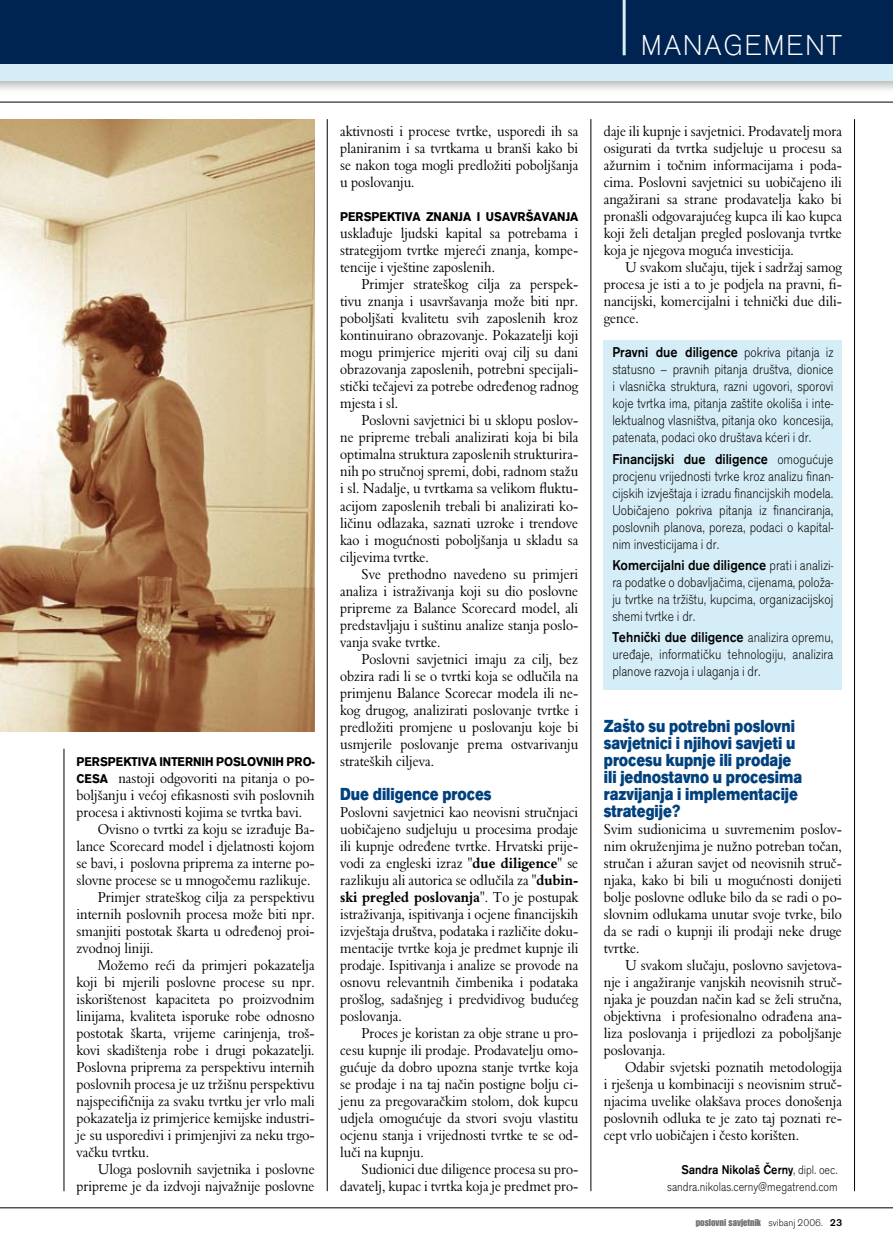
<style>
.page{position:relative;width:893px;height:1255px;background:#fff}
.page>*{position:absolute;margin:0;border:0;box-sizing:border-box;transform-origin:0 0}
.t1{font:300 30px "Accius";letter-spacing:.05em;color:#fff}
.t2{font:900 18.15px/17px "Accius";color:#00417e;scale:.82 1}
.t3{font:14.85px/17px "Aldine";color:#000;text-align:justify;scale:.91 1}
.t4{font:300 14.85px/17px "Accius";color:#000;text-align:justify;scale:.91 1}
.t5{font:700 13.2px "Accius Normal";color:#000;scale:.91 1}
.t6{font:300 13.2px/17px "Accius";color:#000;text-align:right;scale:.91 1}
.t7{font:9.75px "Impact";color:#707173}
.s1{font-family:"Accius Normal";font-weight:700;font-size:13.2px}
.s2{font-weight:700}
.s3{font-weight:500}
.s4{font-family:"Accius";font-weight:300;font-size:10.5px;color:#000}
.s5{font-family:"Accius";font-weight:500;font-size:10.5px;color:#000}
</style>
<div class="page">
<div style="left:604px;top:340px;width:238px;height:349px;background:#d5edf6"></div>
<div style="left:0;top:0;width:893px;height:96px;background:#000;opacity:.3"></div>
<div style="left:0;top:0;width:893px;height:81px;background:#d5edf6"></div>
<hr style="left:0;top:102px;width:893px;height:1px;background:#000">
<hr style="left:0;top:1207px;width:893px;height:1px;background:#000">
<div style="left:0;top:0;width:893px;height:64px;background:#002452"></div>
<hr style="left:64px;top:748px;width:1px;height:443px;background:#000">
<hr style="left:327px;top:119px;width:1px;height:1072px;background:#000">
<hr style="left:591px;top:119px;width:1px;height:1072px;background:#000">
<hr style="left:854px;top:119px;width:1px;height:1072px;background:#000">
<hr style="left:623px;top:0;width:3px;height:55px;background:#d5edf6">
<img style="left:0;top:119px;width:315px;height:612px">
<h1 class="t1" style="left:641px;top:29px;width:202px">MANAGEMENT</h1>
<p class="t5" style="left:77px;top:754px;width:263px">PERSPEKTIVA INTERNIH POSLOVNIH PRO-</p>
<p class="t3" style="left:77px;top:769px;width:263px"><span class="s1">CESA</span> nastoji odgovoriti na pitanja o po-</p>
<p class="t3" style="left:77px;top:786px;width:263px">boljšanju i većoj efikasnosti svih poslovnih</p>
<p class="t3" style="left:77px;top:803px;width:249px">procesa i aktivnosti kojima se tvrtka bavi.</p>
<p class="t3" style="left:98px;top:820px;width:240px">Ovisno o tvrtki za koju se izrađuje Ba-</p>
<p class="t3" style="left:77px;top:837px;width:263px">lance Scorecard model i djelatnosti kojom</p>
<p class="t3" style="left:77px;top:854px;width:263px">se bavi, i poslovna priprema za interne po-</p>
<p class="t3" style="left:77px;top:871px;width:258px">slovne procese se u mnogočemu razlikuje.</p>
<p class="t3" style="left:98px;top:888px;width:240px">Primjer strateškog cilja za perspektivu</p>
<p class="t3" style="left:77px;top:905px;width:263px">internih poslovnih procesa može biti npr.</p>
<p class="t3" style="left:77px;top:922px;width:263px">smanjiti postotak škarta u određenoj proi-</p>
<p class="t3" style="left:77px;top:939px;width:86px">zvodnoj liniji.</p>
<p class="t3" style="left:98px;top:956px;width:240px">Možemo reći da primjeri pokazatelja</p>
<p class="t3" style="left:77px;top:973px;width:263px">koji bi mjerili poslovne procese su npr.</p>
<p class="t3" style="left:77px;top:990px;width:263px">iskorištenost kapaciteta po proizvodnim</p>
<p class="t3" style="left:77px;top:1007px;width:263px">linijama, kvaliteta isporuke robe odnosno</p>
<p class="t3" style="left:77px;top:1024px;width:263px">postotak škarta, vrijeme carinjenja, troš-</p>
<p class="t3" style="left:77px;top:1041px;width:263px">kovi skadištenja robe i drugi pokazatelji.</p>
<p class="t3" style="left:77px;top:1058px;width:263px">Poslovna priprema za perspektivu internih</p>
<p class="t3" style="left:77px;top:1075px;width:263px">poslovnih procesa je uz tržišnu perspektivu</p>
<p class="t3" style="left:77px;top:1092px;width:263px">najspecifičnija za svaku tvrtku jer vrlo mali</p>
<p class="t3" style="left:77px;top:1109px;width:263px">pokazatelja iz primjerice kemijske industri-</p>
<p class="t3" style="left:77px;top:1126px;width:263px">je su usporedivi i primjenjivi za neku trgo-</p>
<p class="t3" style="left:77px;top:1143px;width:81px">vačku tvrtku.</p>
<p class="t3" style="left:98px;top:1160px;width:240px">Uloga poslovnih savjetnika i poslovne</p>
<p class="t3" style="left:77px;top:1177px;width:263px">pripreme je da izdvoji najvažnije poslovne</p>
<p class="t3" style="left:340px;top:122px;width:263px">aktivnosti i procese tvrtke, usporedi ih sa planiranim i sa tvrtkama u branši kako bi se nakon toga mogli predložiti poboljšanja u poslovanju.</p>
<p class="t5" style="left:340px;top:209px;width:263px">PERSPEKTIVA ZNANJA I USAVRŠAVANJA</p>
<p class="t3" style="left:340px;top:224px;width:263px">usklađuje ljudski kapital sa potrebama i strategijom tvrtke mjereći znanja, kompe&shy;tencije i vještine zaposlenih.</p>
<p class="t3" style="left:340px;top:275px;width:263px;text-indent:21px">Primjer strateškog cilja za perspek&shy;tivu znanja i usavršavanja može biti npr. poboljšati kvalitetu svih zaposlenih kroz kontinuirano obrazovanje. Pokazatelji koji mogu primjerice mjeriti ovaj cilj su dani obrazovanja zaposlenih, potrebni specijali&shy;stički tečajevi za potrebe određenog radnog mjesta i sl.</p>
<p class="t3" style="left:340px;top:412px;width:263px;text-indent:21px">Poslovni savjetnici bi u sklopu poslov&shy;ne pripreme trebali analizirati koja bi bila optimalna struktura zaposlenih strukturira&shy;nih po stručnoj spremi, dobi, radnom stažu i sl. Nadalje, u tvrtkama sa velikom fluktu&shy;acijom zaposlenih trebali bi analizirati ko&shy;ličinu odlazaka, saznati uzroke i trendove kao i mogućnosti poboljšanja u skladu sa ciljevima tvrtke.</p>
<p class="t3" style="left:340px;top:565px;width:263px;text-indent:21px">Sve prethodno navedeno su primjeri analiza i istraživanja koji su dio poslovne pripreme za Balance Scorecard model, ali predstavljaju i suštinu analize stanja poslo&shy;vanja svake tvrtke.</p>
<p class="t3" style="left:340px;top:650px;width:263px;text-indent:21px">Poslovni savjetnici imaju za cilj, bez obzira radi li se o tvrtki koja se odlučila na primjenu Balance Scorecar modela ili ne&shy;kog drugog, analizirati poslovanje tvrtke i predložiti promjene u poslovanju koje bi usmjerile poslovanje prema ostvarivanju strateških ciljeva.</p>
<p class="t2" style="left:340px;top:785px;width:186px">Due diligence proces</p>
<p class="t3" style="left:340px;top:803px;width:263px">Poslovni savjetnici kao neovisni stručnjaci uobičajeno sudjeluju u procesima prodaje ili kupnje određene tvrtke. Hrvatski prije&shy;vodi za engleski izraz ''<span class="s2">due diligence</span>'' se razlikuju ali autorica se odlučila za ''<span class="s2">dubin&shy;ski pregled poslovanja</span>''. To je postupak istraživanja, ispitivanja i ocjene financijskih izvještaja društva, podataka i različite doku&shy;mentacije tvrtke koja je predmet kupnje ili prodaje. Ispitivanja i analize se provode na osnovu relevantnih čimbenika i podataka prošlog, sadašnjeg i predvidivog budućeg poslovanja.</p>
<p class="t3" style="left:340px;top:1024px;width:263px;text-indent:21px">Proces je koristan za obje strane u pro&shy;cesu kupnje ili prodaje. Prodavatelju omo&shy;gućuje da dobro upozna stanje tvrtke koja se prodaje i na taj način postigne bolju ci&shy;jenu za pregovaračkim stolom, dok kupcu udjela omogućuje da stvori svoju vlastitu ocjenu stanja i vrijednosti tvrtke te se od&shy;luči na kupnju.</p>
<p class="t3" style="left:340px;top:1160px;width:263px;text-align:right">Sudionici due diligence procesa su pro&shy;davatelj, kupac i tvrtka koja je predmet pro-</p>
<p class="t3" style="left:604px;top:122px;width:263px">daje ili kupnje i savjetnici. Prodavatelj mora osigurati da tvrtka sudjeluje u procesu sa ažurnim i točnim informacijama i poda&shy;cima. Poslovni savjetnici su uobičajeno ili angažirani sa strane prodavatelja kako bi pronašli odgovarajućeg kupca ili kao kupca koji želi detaljan pregled poslovanja tvrtke koja je njegova moguća investicija.</p>
<p class="t3" style="left:604px;top:258px;width:263px;text-indent:21px">U svakom slučaju, tijek i sadržaj samog procesa je isti a to je podjela na pravni, fi&shy;nancijski, komercijalni i tehnički due dili&shy;gence.</p>
<p class="t4" style="left:612px;top:344px;width:244px"><span class="s3">Pravni due diligence</span> pokriva pitanja iz statusno – pravnih pitanja društva, dionice i vlasnička struktura, razni ugovori, sporovi koje tvrtka ima, pitanja zaštite okoliša i inte&shy;lektualnog vlasništva, pitanja oko koncesija, patenata, podaci oko društava kćeri i dr.</p>
<p class="t4" style="left:612px;top:450px;width:244px"><span class="s3">Financijski due diligence</span> omogućuje procjenu vrijednosti tvrke kroz analizu finan&shy;cijskih izvještaja i izradu financijskih modela.<br>Uobičajeno pokriva pitanja iz financiranja, poslovnih planova, poreza, podaci o kapital&shy;nim investicijama i dr.</p>
<p class="t4" style="left:612px;top:557px;width:244px"><span class="s3">Komercijalni due diligence</span> prati i analizi&shy;ra podatke o dobavljačima, cijenama, položa&shy;ju tvrtke na tržištu, kupcima, organizacijskoj shemi tvrtke i dr.</p>
<p class="t4" style="left:612px;top:629px;width:244px"><span class="s3">Tehnički due diligence</span> analizira opremu, uređaje, informatičku tehnologiju, analizira planove razvoja i ulaganja i dr.</p>
<p class="t2" style="left:604px;top:717px;width:243px">Zašto su potrebni poslovni savjetnici i njihovi savjeti u procesu kupnje ili prodaje ili jednostavno u procesima razvijanja i implementacije strategije?</p>
<p class="t3" style="left:604px;top:820px;width:263px">Svim sudionicima u suvremenim poslov&shy;nim okruženjima je nužno potreban točan, stručan i ažuran savjet od neovisnih struč&shy;njaka, kako bi bili u mogućnosti donijeti bolje poslovne odluke bilo da se radi o po&shy;slovnim odlukama unutar svoje tvrke, bilo da se radi o kupnji ili prodaji neke druge tvrtke.</p>
<p class="t3" style="left:604px;top:956px;width:263px;text-indent:21px">U svakom slučaju, poslovno savjetova&shy;nje i angažiranje vanjskih neovisnih struč&shy;njaka je pouzdan način kad se želi stručna, objektivna i profesionalno odrađena ana&shy;liza poslovanja i prijedlozi za poboljšanje poslovanja.</p>
<p class="t3" style="left:604px;top:1058px;width:263px;text-indent:21px">Odabir svjetski poznatih metodologija i rješenja u kombinaciji s neovisnim struč&shy;njacima uvelike olakšava proces donošenja poslovnih odluka te je zato taj poznati re&shy;cept vrlo uobičajen i često korišten.</p>
<p class="t6" style="left:667px;top:1161px;width:189px"><span class="s3">Sandra Nikolaš Černy</span>, dipl. oec. sandra.nikolas.cerny@megatrend.com</p>
<p class="t7" style="left:696px;top:1216px;width:148px">poslovni savjetnik <span class="s4">svibanj 2006.</span> <span class="s5">23</span></p>
</div>
